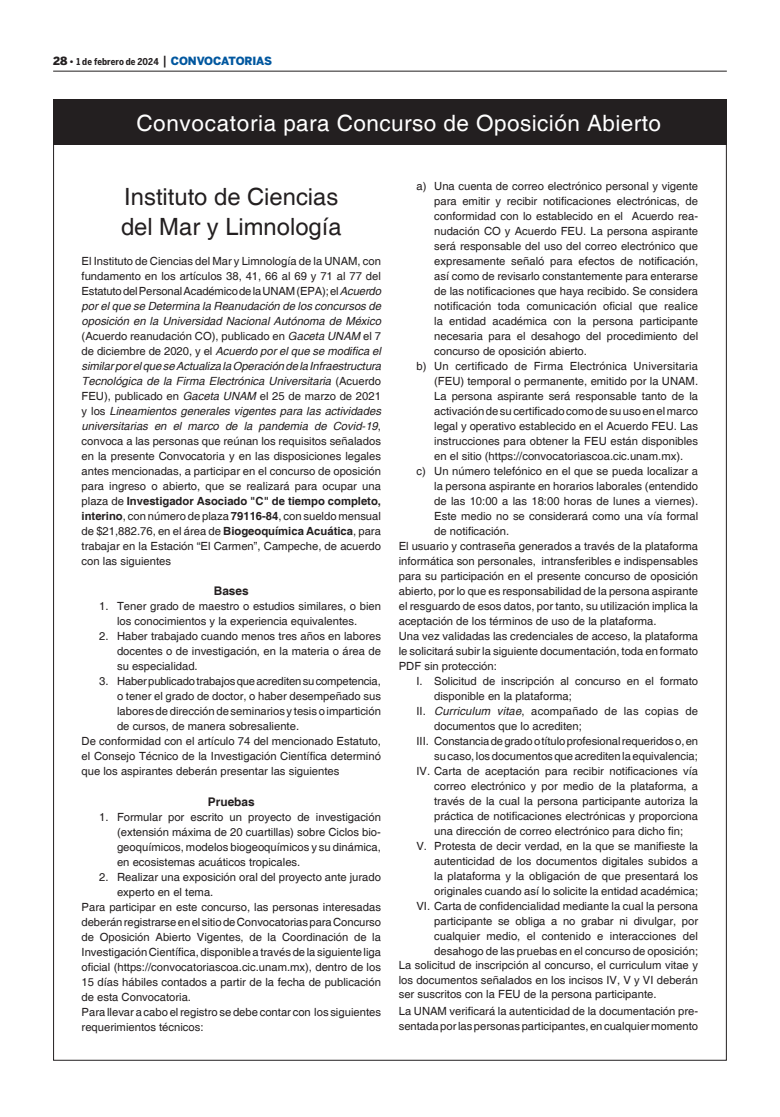
<style>
.page{position:relative;width:780px;height:1117px;background:#fff}
.page>*{position:absolute;margin:0;border:0;box-sizing:border-box;transform-origin:0 0}
.t1{font:23.75px/30px "Helvetica";color:#231f20}
.t2{font:22.5px "Helvetica";letter-spacing:.02em;color:#fff}
.t3{font:700 11.88px "Helvetica";color:#231f20}
.t4{font:11.25px/15px "Helvetica";color:#231f20;text-align:justify}
.t5{font:700 9.38px "Benton Sans Cond";letter-spacing:.01em;color:#231f20}
.s1{font-family:"Benton Sans";font-weight:900;font-size:11.25px}
.s2{font-family:"Benton Sans";font-weight:900}
.s3{font-weight:500;font-size:12.5px}
.s4{font-family:"Benton Sans";font-weight:900;font-size:11.25px;color:#01579f}
.s5{font-style:italic}
.s6{font-weight:700}
</style>
<div class="page">
<hr style="left:53px;top:71px;width:673px;height:1px;background:#231f20">
<div style="left:53px;top:100px;width:673px;height:45px;background:#231f20"></div>
<p class="t5" style="left:53px;top:56px;width:220px"><span class="s1">28</span> <span class="s2">•</span> 1 de febrero de 2024 <span class="s3">|</span> <span class="s4">CONVOCATORIAS</span></p>
<h2 class="t2" style="left:136px;top:110px;width:526px">Convocatoria para Concurso de Oposición Abierto</h2>
<h1 class="t1" style="left:121px;top:182px;width:222px">Instituto de Ciencias del Mar y Limnología</h1>
<p class="t4" style="left:82px;top:254px;width:301px">El Instituto de Ciencias del Mar y Limnología de la UNAM, con fundamento en los artículos 38, 41, 66 al 69 y 71 al 77 del Estatuto del Personal Académico de la UNAM (EPA); el <span class="s5">Acuerdo por el que se Determina la Reanudación de los concursos de oposición en la Universidad Nacional Autónoma de México </span>(Acuerdo reanudación CO), publicado en <span class="s5">Gaceta UNAM</span> el 7 de diciembre de 2020, y el <span class="s5">Acuerdo por el que se modifica el similar por el que se Actualiza la Operación de la Infraestructura Tecnológica de la Firma Electrónica Universitaria</span> (Acuerdo FEU), publicado en <span class="s5">Gaceta UNAM</span> el 25 de marzo de 2021 y los <span class="s5">Lineamientos generales vigentes para las actividades universitarias en el marco de la pandemia de Covid-19</span>, convoca a las personas que reúnan los requisitos señalados en la presente Convocatoria y en las disposiciones legales antes mencionadas, a participar en el concurso de oposición para ingreso o abierto, que se realizará para ocupar una plaza de <span class="s6">Investigador Asociado "C" de tiempo completo, interino</span>, con número de plaza <span class="s6">79116-84</span>, con sueldo mensual de $21,882.76, en el área de <span class="s6">Biogeoquímica Acuática</span>, para trabajar en la Estación “El Carmen”, Campeche, de acuerdo con las siguientes</p>
<p class="t3" style="left:214px;top:583px;width:36px">Bases</p>
<p class="t4" style="left:99px;top:599px;width:283px;text-align:center">1. Tener grado de maestro o estudios similares, o bien los conocimientos y la experiencia equivalentes.</p>
<p class="t4" style="left:117px;top:629px;width:265px;text-indent:-18px">2. Haber trabajado cuando menos tres años en labores docentes o de investigación, en la materia o área de su especialidad.</p>
<p class="t4" style="left:99px;top:674px;width:283px">3. Haber publicado trabajos que acrediten su competencia,</p>
<p class="t4" style="left:117px;top:689px;width:265px">o tener el grado de doctor, o haber desempeñado sus</p>
<p class="t4" style="left:117px;top:704px;width:265px">labores de dirección de seminarios y tesis o impartición</p>
<p class="t4" style="left:117px;top:719px;width:183px">de cursos, de manera sobresaliente.</p>
<p class="t4" style="left:82px;top:734px;width:301px">De conformidad con el artículo 74 del mencionado Estatuto,</p>
<p class="t4" style="left:82px;top:749px;width:301px">el Consejo Técnico de la Investigación Científica determinó</p>
<p class="t4" style="left:82px;top:764px;width:259px">que los aspirantes deberán presentar las siguientes</p>
<p class="t3" style="left:208px;top:793px;width:48px">Pruebas</p>
<p class="t4" style="left:117px;top:809px;width:265px;text-indent:-18px">1. Formular por escrito un proyecto de investigación (extensión máxima de 20 cuartillas) sobre Ciclos bio&shy;geoquímicos, modelos biogeoquímicos y su dinámica, en ecosistemas acuáticos tropicales.</p>
<p class="t4" style="left:99px;top:869px;width:283px">2. Realizar una exposición oral del proyecto ante jurado</p>
<p class="t4" style="left:117px;top:884px;width:98px">experto en el tema.</p>
<p class="t4" style="left:82px;top:899px;width:301px">Para participar en este concurso, las personas interesadas</p>
<p class="t4" style="left:82px;top:914px;width:301px">deberán registrarse en el sitio de Convocatorias para Concurso</p>
<p class="t4" style="left:82px;top:929px;width:301px">de Oposición Abierto Vigentes, de la Coordinación de la</p>
<p class="t4" style="left:82px;top:944px;width:301px">Investigación Científica, disponible a través de la siguiente liga</p>
<p class="t4" style="left:82px;top:959px;width:301px">oficial (https://convocatoriascoa.cic.unam.mx), dentro de los</p>
<p class="t4" style="left:82px;top:974px;width:301px">15 días hábiles contados a partir de la fecha de publicación</p>
<p class="t4" style="left:82px;top:989px;width:111px">de esta Convocatoria.</p>
<p class="t4" style="left:82px;top:1004px;width:301px">Para llevar a cabo el registro se debe contar con los siguientes</p>
<p class="t4" style="left:82px;top:1019px;width:123px">requerimientos técnicos:</p>
<p class="t4" style="left:416px;top:179px;width:283px">a) Una cuenta de correo electrónico personal y vigente</p>
<p class="t4" style="left:434px;top:194px;width:265px">para emitir y recibir notificaciones electrónicas, de</p>
<p class="t4" style="left:434px;top:209px;width:265px">conformidad con lo establecido en el Acuerdo rea-</p>
<p class="t4" style="left:434px;top:224px;width:265px">nudación CO y Acuerdo FEU. La persona aspirante</p>
<p class="t4" style="left:434px;top:239px;width:265px">será responsable del uso del correo electrónico que</p>
<p class="t4" style="left:434px;top:254px;width:265px">expresamente señaló para efectos de notificación,</p>
<p class="t4" style="left:434px;top:269px;width:265px">así como de revisarlo constantemente para enterarse</p>
<p class="t4" style="left:434px;top:284px;width:265px">de las notificaciones que haya recibido. Se considera</p>
<p class="t4" style="left:434px;top:299px;width:265px">notificación toda comunicación oficial que realice</p>
<p class="t4" style="left:434px;top:314px;width:265px">la entidad académica con la persona participante</p>
<p class="t4" style="left:434px;top:329px;width:265px">necesaria para el desahogo del procedimiento del</p>
<p class="t4" style="left:434px;top:344px;width:154px">concurso de oposición abierto.</p>
<p class="t4" style="left:416px;top:359px;width:283px">b) Un certificado de Firma Electrónica Universitaria</p>
<p class="t4" style="left:434px;top:374px;width:265px">(FEU) temporal o permanente, emitido por la UNAM.</p>
<p class="t4" style="left:434px;top:389px;width:265px">La persona aspirante será responsable tanto de la</p>
<p class="t4" style="left:434px;top:404px;width:265px">activación de su certificado como de su uso en el marco</p>
<p class="t4" style="left:434px;top:419px;width:265px">legal y operativo establecido en el Acuerdo FEU. Las</p>
<p class="t4" style="left:434px;top:434px;width:265px">instrucciones para obtener la FEU están disponibles</p>
<p class="t4" style="left:434px;top:449px;width:250px">en el sitio (https://convocatoriascoa.cic.unam.mx).</p>
<p class="t4" style="left:416px;top:464px;width:283px">c) Un número telefónico en el que se pueda localizar a</p>
<p class="t4" style="left:434px;top:479px;width:265px">la persona aspirante en horarios laborales (entendido</p>
<p class="t4" style="left:434px;top:494px;width:265px">de las 10:00 a las 18:00 horas de lunes a viernes).</p>
<p class="t4" style="left:434px;top:509px;width:265px">Este medio no se considerará como una vía formal</p>
<p class="t4" style="left:434px;top:524px;width:77px">de notificación.</p>
<p class="t4" style="left:398px;top:539px;width:301px">El usuario y contraseña generados a través de la plataforma</p>
<p class="t4" style="left:398px;top:554px;width:301px">informática son personales, intransferibles e indispensables</p>
<p class="t4" style="left:398px;top:569px;width:301px">para su participación en el presente concurso de oposición</p>
<p class="t4" style="left:398px;top:584px;width:301px">abierto, por lo que es responsabilidad de la persona aspirante</p>
<p class="t4" style="left:398px;top:599px;width:301px">el resguardo de esos datos, por tanto, su utilización implica la</p>
<p class="t4" style="left:398px;top:614px;width:259px">aceptación de los términos de uso de la plataforma.</p>
<p class="t4" style="left:398px;top:629px;width:301px">Una vez validadas las credenciales de acceso, la plataforma</p>
<p class="t4" style="left:398px;top:644px;width:301px">le solicitará subir la siguiente documentación, toda en formato</p>
<p class="t4" style="left:398px;top:659px;width:100px">PDF sin protección:</p>
<p class="t4" style="left:416px;top:674px;width:283px">I. Solicitud de inscripción al concurso en el formato</p>
<p class="t4" style="left:434px;top:689px;width:139px">disponible en la plataforma;</p>
<p class="t4" style="left:416px;top:704px;width:283px">II. <span class="s5">Curriculum vitae</span>, acompañado de las copias de</p>
<p class="t4" style="left:434px;top:719px;width:149px">documentos que lo acrediten;</p>
<p class="t4" style="left:416px;top:734px;width:283px">III. Constancia de grado o título profesional requeridos o, en</p>
<p class="t4" style="left:434px;top:749px;width:265px">su caso, los documentos que acrediten la equivalencia;</p>
<p class="t4" style="left:416px;top:764px;width:283px">IV. Carta de aceptación para recibir notificaciones vía</p>
<p class="t4" style="left:434px;top:779px;width:265px">correo electrónico y por medio de la plataforma, a</p>
<p class="t4" style="left:434px;top:794px;width:265px">través de la cual la persona participante autoriza la</p>
<p class="t4" style="left:434px;top:809px;width:265px">práctica de notificaciones electrónicas y proporciona</p>
<p class="t4" style="left:434px;top:824px;width:250px">una dirección de correo electrónico para dicho fin;</p>
<p class="t4" style="left:416px;top:839px;width:283px">V. Protesta de decir verdad, en la que se manifieste la</p>
<p class="t4" style="left:434px;top:854px;width:265px">autenticidad de los documentos digitales subidos a</p>
<p class="t4" style="left:434px;top:869px;width:265px">la plataforma y la obligación de que presentará los</p>
<p class="t4" style="left:434px;top:884px;width:265px">originales cuando así lo solicite la entidad académica;</p>
<p class="t4" style="left:416px;top:899px;width:283px">VI. Carta de confidencialidad mediante la cual la persona</p>
<p class="t4" style="left:434px;top:914px;width:265px">participante se obliga a no grabar ni divulgar, por</p>
<p class="t4" style="left:434px;top:929px;width:265px">cualquier medio, el contenido e interacciones del</p>
<p class="t4" style="left:434px;top:944px;width:265px">desahogo de las pruebas en el concurso de oposición;</p>
<p class="t4" style="left:398px;top:958px;width:301px">La solicitud de inscripción al concurso, el curriculum vitae y</p>
<p class="t4" style="left:398px;top:972px;width:301px">los documentos señalados en los incisos IV, V y VI deberán</p>
<p class="t4" style="left:398px;top:986px;width:259px">ser suscritos con la FEU de la persona participante.</p>
<p class="t4" style="left:398px;top:1004px;width:301px">La UNAM verificará la autenticidad de la documentación pre&shy;sentada por las personas participantes, en cualquier momento</p>
</div>
